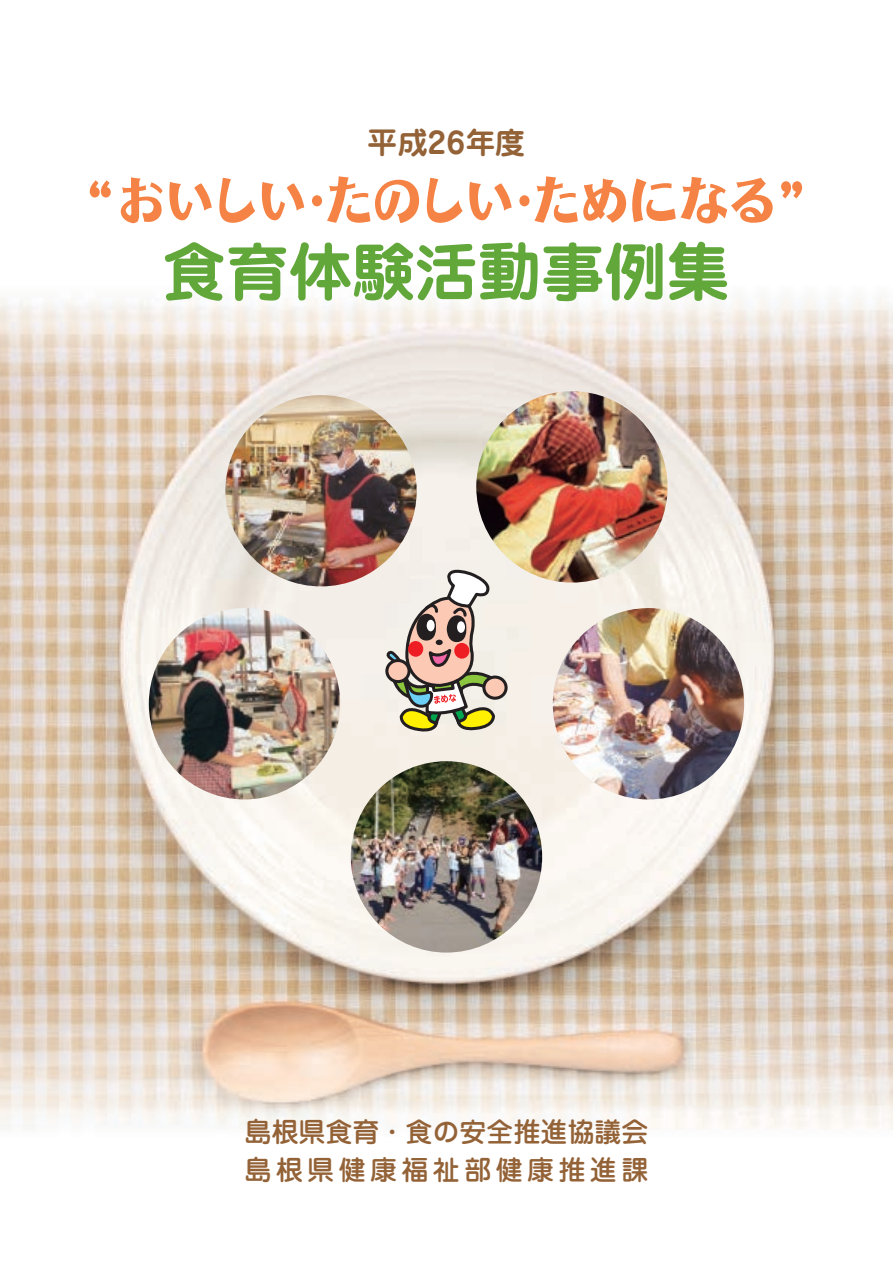
<style>
.page{position:relative;width:893px;height:1263px;background:#fff}
.page>*{position:absolute;margin:0;border:0;box-sizing:border-box;transform-origin:0 0}
.t1{font:700 63px "Jun 501";color:#61a73a}
.t2{font:61.05px "DF Houroukanban Std W12";letter-spacing:-.09em;color:#f58345;scale:.86 1}
.t3{font:700 30px "Jun 501";color:#946237}
.t4{font:500 27px/37.5px "Jun 34";letter-spacing:.08em;color:#946237}
</style>
<div class="page">
<img style="left:0;top:298px;width:893px;height:832px">
<img style="left:149px;top:608px;width:191px;height:191px;border-radius:96px">
<img style="left:225px;top:395px;width:192px;height:191px;border-radius:96px">
<img style="left:553px;top:608px;width:191px;height:191px;border-radius:96px">
<img style="left:351px;top:761px;width:191px;height:191px;border-radius:96px">
<img style="left:476px;top:391px;width:192px;height:192px;border-radius:96px">
<svg style="left:484px;top:677px;width:22px;height:21px"></svg>
<div style="left:482px;top:675px;width:26px;height:25px;border:3px solid #231f20;border-radius:50%"></div>
<svg style="left:386px;top:567px;width:111px;height:166px"></svg>
<svg style="left:387px;top:660px;width:22px;height:22px"></svg>
<div style="left:385px;top:659px;width:26px;height:24px;border:3px solid #231f20;border-radius:50%"></div>
<p class="t3" style="left:368px;top:121px;width:159px">平成26年度</p>
<h2 class="t2" style="left:89px;top:149px;width:832px">“ おいしい・たのしい・ためになる”</h2>
<h1 class="t1" style="left:163px;top:227px;width:568px">食育体験活動事例集</h1>
<p class="t4" style="left:244px;top:1112px;width:405px">島根県食育・食の安全推進協議会島根県健康福祉部健康推進課</p>
</div>
